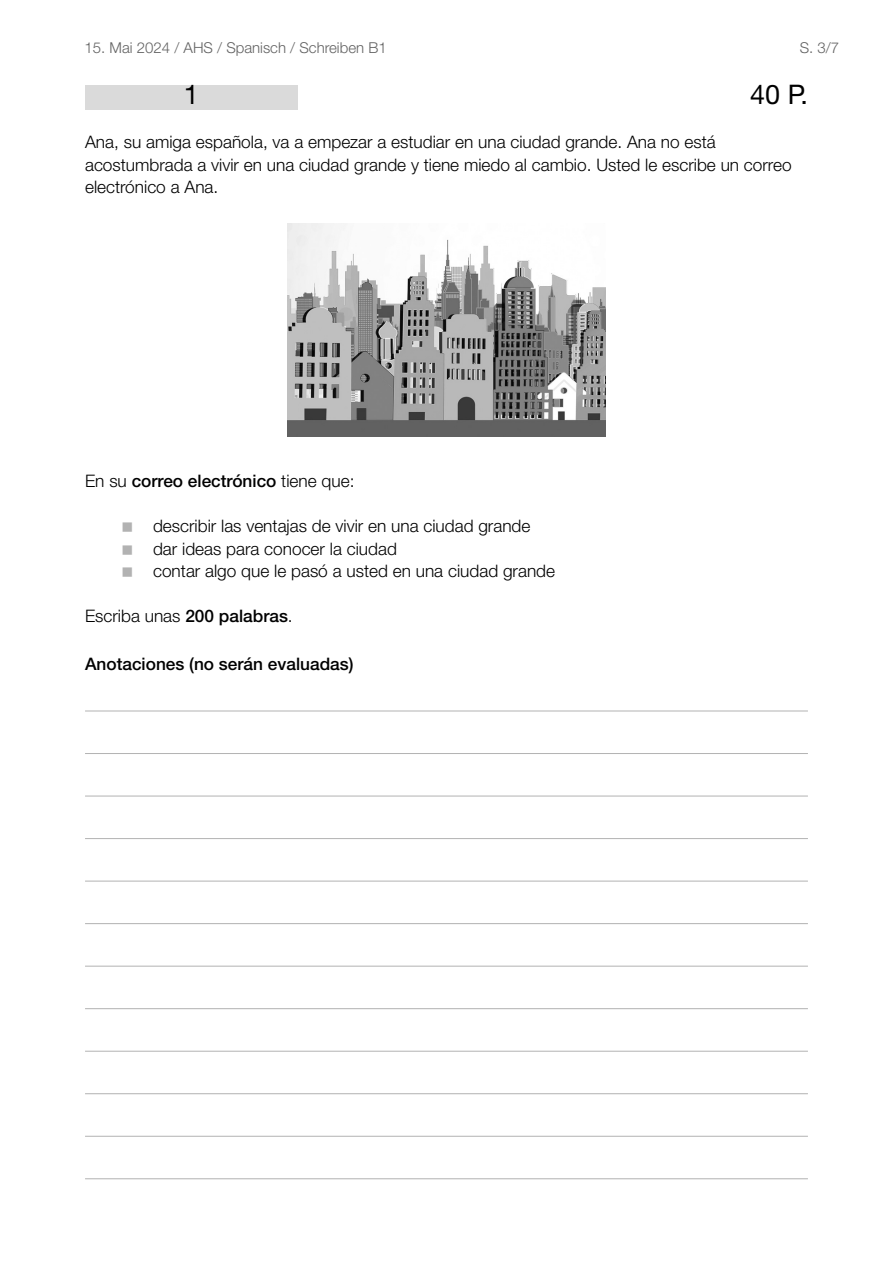
<style>
.page{position:relative;width:893px;height:1263px;background:#fff}
.page>*{position:absolute;margin:0;border:0;box-sizing:border-box;transform-origin:0 0}
.t1{font:27px "Helvetica Neue LT Pro";color:#000}
.t2{font:300 17.25px/22.5px "Helvetica Neue LT Pro";color:#000}
.t3{font:500 17.25px "Helvetica Neue LT Pro";color:#000}
.t4{font:300 15px "Helvetica Neue LT Std";color:#636363}
.s1{font-weight:300}
.s2{font-weight:500}
</style>
<div class="page">
<div style="left:85px;top:85px;width:213px;height:24px;background:#dadada"></div>
<img style="left:287px;top:224px;width:319px;height:212px">
<hr style="left:85px;top:711px;width:723px;height:1px;background:#b2b2b2">
<hr style="left:85px;top:753px;width:723px;height:1px;background:#b2b2b2">
<hr style="left:85px;top:796px;width:723px;height:1px;background:#b2b2b2">
<hr style="left:85px;top:838px;width:723px;height:1px;background:#b2b2b2">
<hr style="left:85px;top:881px;width:723px;height:1px;background:#b2b2b2">
<hr style="left:85px;top:923px;width:723px;height:1px;background:#b2b2b2">
<hr style="left:85px;top:966px;width:723px;height:1px;background:#b2b2b2">
<hr style="left:85px;top:1008px;width:723px;height:1px;background:#b2b2b2">
<hr style="left:85px;top:1051px;width:723px;height:1px;background:#b2b2b2">
<hr style="left:85px;top:1093px;width:723px;height:1px;background:#b2b2b2">
<hr style="left:85px;top:1136px;width:723px;height:1px;background:#b2b2b2">
<hr style="left:85px;top:1178px;width:723px;height:1px;background:#b2b2b2">
<p class="t4" style="left:85px;top:39px;width:304px">15. Mai 2024 / AHS / Spanisch / Schreiben B1</p>
<p class="t4" style="left:800px;top:39px;width:41px">S. 3/7</p>
<h1 class="t1" style="left:184px;top:78px;width:17px">1</h1>
<h1 class="t1" style="left:750px;top:78px;width:59px">40 P.</h1>
<p class="t2" style="left:85px;top:130px;width:708px">Ana, su amiga española, va a empezar a estudiar en una ciudad grande. Ana no está acostumbrada a vivir en una ciudad grande y tiene miedo al cambio. Usted le escribe un correo electrónico a Ana.</p>
<p class="t3" style="left:85px;top:471px;width:271px"><span class="s1">En su</span> correo electrónico <span class="s1">tiene que:</span></p>
<p class="t2" style="left:153px;top:515px;width:404px">describir las ventajas de vivir en una ciudad grande dar ideas para conocer la ciudad<br>contar algo que le pasó a usted en una ciudad grande</p>
<p class="t2" style="left:85px;top:605px;width:209px">Escriba unas <span class="s2">200 palabras</span>.</p>
<p class="t3" style="left:85px;top:654px;width:270px">Anotaciones (no serán evaluadas)</p>
</div>
